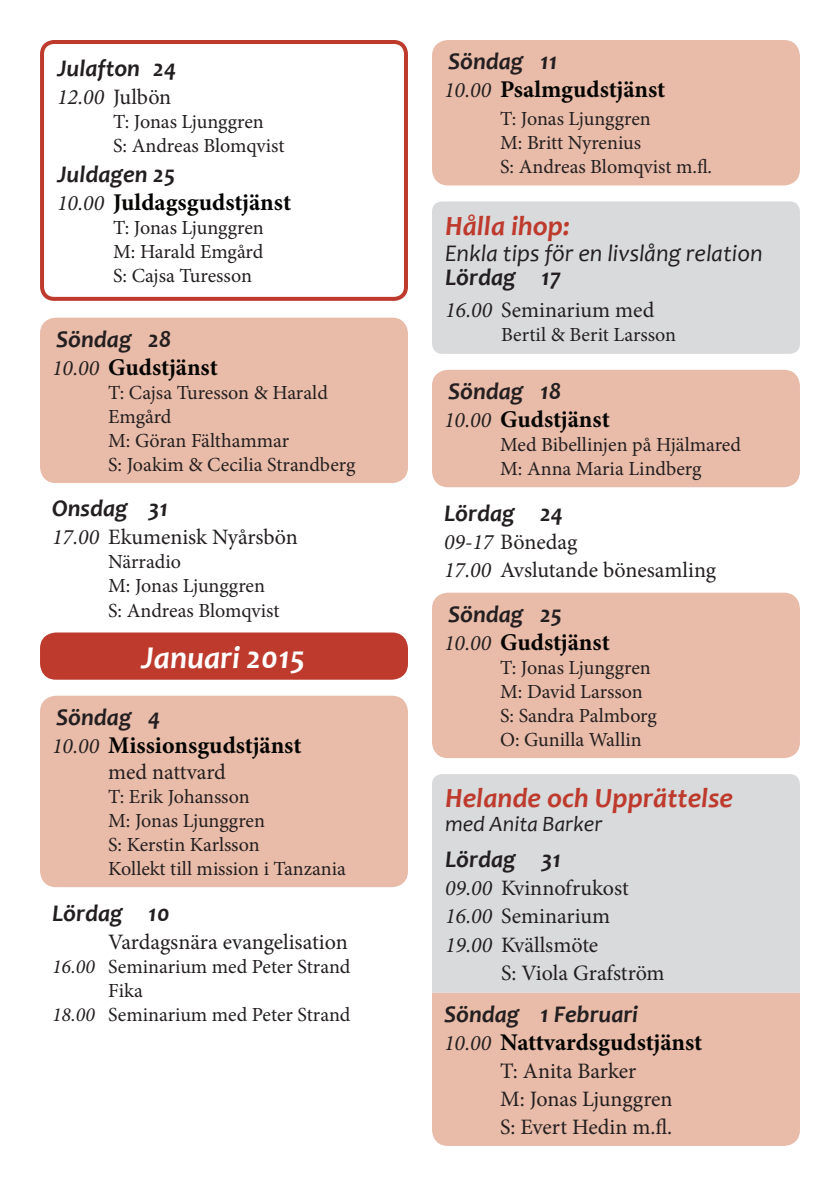
<style>
.page{position:relative;width:840px;height:1191px;background:#fff}
.page>*{position:absolute;margin:0;border:0;box-sizing:border-box;transform-origin:0 0}
.t1{font:italic 700 32px "Candara";color:#fff}
.t2{font:italic 700 28px "Candara";color:#be3a2c}
.t3{font:700 24px "Minion Pro";color:#040503}
.t4{font:italic 700 24px "Candara";color:#231f20}
.t5{font:italic 24px "Candara";color:#231f20}
.t6{font:22px/28px "Minion Pro";letter-spacing:-.005em;color:#231f20}
.t7{font:italic 22px "Candara";color:#231f20}
.t8{font:20px/24px "Minion Pro";letter-spacing:-.005em;color:#231f20}
.s1{font-style:italic}
.s2{font-weight:400;font-style:italic;font-size:22px;color:#231f20}
</style>
<div class="page">
<div style="left:40px;top:317px;width:368px;height:166px;background:#e9bba9;border-radius:16px"></div>
<div style="left:40px;top:695px;width:368px;height:192px;background:#e9bba9;border-radius:16px"></div>
<div style="left:40px;top:40px;width:368px;height:261px;border:4px solid #be3a2c;border-radius:12px"></div>
<div style="left:40px;top:632px;width:368px;height:47px;background:#be3a2c;border-radius:16px"></div>
<div style="left:432px;top:40px;width:367px;height:145px;background:#e9bba9;border-radius:16px"></div>
<div style="left:432px;top:201px;width:367px;height:153px;background:#d9dadc;border-radius:10px"></div>
<div style="left:432px;top:370px;width:367px;height:117px;background:#e9bba9;border-radius:16px"></div>
<div style="left:432px;top:592px;width:367px;height:166px;background:#e9bba9;border-radius:16px"></div>
<div style="left:432px;top:992px;width:367px;height:154px;background:#e9bba9"></div>
<div style="left:432px;top:774px;width:367px;height:218px;background:#d9dadc"></div>
<p class="t4" style="left:57px;top:54px;width:121px">Julafton 24</p>
<p class="t6" style="left:57px;top:83px;width:116px"><span class="s1">12.00</span> Julbön</p>
<p class="t8" style="left:113px;top:110px;width:173px">T: Jonas Ljunggren<br>S: Andreas Blomqvist</p>
<p class="t4" style="left:57px;top:160px;width:120px">Juldagen 25</p>
<p class="t3" style="left:57px;top:186px;width:235px"><span class="s2">10.00</span> Juldagsgudstjänst</p>
<p class="t8" style="left:113px;top:216px;width:152px;text-align:justify">T: Jonas Ljunggren M: Harald Emgård S: Cajsa Turesson</p>
<p class="t4" style="left:56px;top:324px;width:117px">Söndag 28</p>
<p class="t3" style="left:52px;top:350px;width:167px"><span class="s2">10.00</span> Gudstjänst</p>
<p class="t8" style="left:108px;top:381px;width:249px">T: Cajsa Turesson &amp; Harald<br>Emgård<br>M: Göran Fälthammar<br>S: Joakim &amp; Cecilia Strandberg</p>
<p class="t4" style="left:52px;top:493px;width:117px">Onsdag 31</p>
<p class="t6" style="left:52px;top:523px;width:247px"><span class="s1">17.00</span> Ekumenisk Nyårsbön</p>
<p class="t8" style="left:108px;top:550px;width:173px">Närradio<br>M: Jonas Ljunggren<br>S: Andreas Blomqvist</p>
<h1 class="t1" style="left:141px;top:637px;width:165px">Januari 2015</h1>
<p class="t4" style="left:56px;top:702px;width:106px">Söndag 4</p>
<p class="t3" style="left:52px;top:728px;width:251px"><span class="s2">10.00</span> Missionsgudstjänst</p>
<p class="t6" style="left:108px;top:758px;width:119px">med nattvard</p>
<p class="t8" style="left:108px;top:785px;width:239px">T: Erik Johansson<br>M: Jonas Ljunggren<br>S: Kerstin Karlsson<br>Kollekt till mission i Tanzania</p>
<p class="t4" style="left:52px;top:897px;width:119px">Lördag 10</p>
<p class="t6" style="left:108px;top:927px;width:241px">Vardagsnära evangelisation</p>
<p class="t8" style="left:52px;top:954px;width:300px"><span class="s1">16.00</span> Seminarium med Peter Strand</p>
<p class="t8" style="left:108px;top:978px;width:36px">Fika</p>
<p class="t8" style="left:52px;top:1002px;width:300px"><span class="s1">18.00</span> Seminarium med Peter Strand</p>
<p class="t4" style="left:448px;top:47px;width:111px">Söndag 11</p>
<p class="t3" style="left:444px;top:73px;width:223px"><span class="s2">10.00</span> Psalmgudstjänst</p>
<p class="t8" style="left:500px;top:107px;width:213px">T: Jonas Ljunggren<br>M: Britt Nyrenius<br>S: Andreas Blomqvist m.fl.</p>
<h2 class="t2" style="left:445px;top:208px;width:126px">Hålla ihop:</h2>
<p class="t5" style="left:445px;top:238px;width:319px">Enkla tips för en livslång relation</p>
<p class="t4" style="left:445px;top:262px;width:117px">Lördag 17</p>
<p class="t6" style="left:445px;top:296px;width:211px"><span class="s1">16.00</span> Seminarium med</p>
<p class="t8" style="left:501px;top:322px;width:176px">Bertil &amp; Berit Larsson</p>
<p class="t4" style="left:448px;top:376px;width:115px">Söndag 18</p>
<p class="t3" style="left:444px;top:402px;width:167px"><span class="s2">10.00</span> Gudstjänst</p>
<p class="t8" style="left:500px;top:433px;width:242px">Med Bibellinjen på Hjälmared<br>M: Anna Maria Lindberg</p>
<p class="t4" style="left:444px;top:498px;width:121px">Lördag 24</p>
<p class="t6" style="left:444px;top:528px;width:273px"><span class="s1">09-17</span> Bönedag<br><span class="s1">17.00</span> Avslutande bönesamling</p>
<p class="t4" style="left:448px;top:599px;width:116px">Söndag 25</p>
<p class="t3" style="left:444px;top:625px;width:167px"><span class="s2">10.00</span> Gudstjänst</p>
<p class="t8" style="left:500px;top:656px;width:158px">T: Jonas Ljunggren<br>M: David Larsson<br>S: Sandra Palmborg<br>O: Gunilla Wallin</p>
<h2 class="t2" style="left:445px;top:780px;width:289px">Helande och Upprättelse</h2>
<p class="t7" style="left:445px;top:810px;width:159px">med Anita Barker</p>
<p class="t4" style="left:445px;top:844px;width:117px">Lördag 31</p>
<p class="t6" style="left:445px;top:874px;width:185px"><span class="s1">09.00</span> Kvinnofrukost<br><span class="s1">16.00</span> Seminarium<br><span class="s1">19.00</span> Kvällsmöte</p>
<p class="t6" style="left:501px;top:958px;width:165px">S: Viola Grafström</p>
<p class="t4" style="left:444px;top:999px;width:195px">Söndag 1 Februari</p>
<p class="t3" style="left:444px;top:1025px;width:260px"><span class="s2">10.00</span> Nattvardsgudstjänst</p>
<p class="t6" style="left:500px;top:1057px;width:174px">T: Anita Barker<br>M: Jonas Ljunggren<br>S: Evert Hedin m.fl.</p>
</div>
